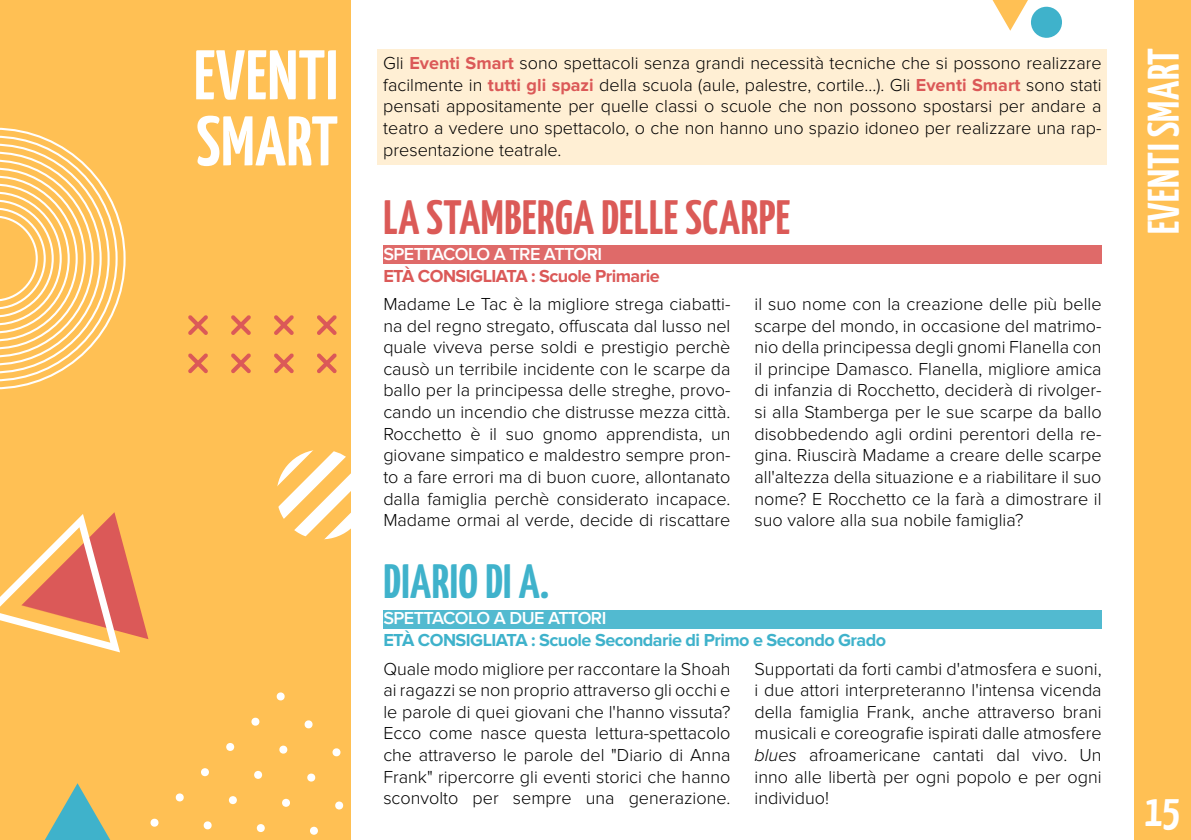
<style>
.page{position:relative;width:1191px;height:840px;background:#fff}
.page>*{position:absolute;margin:0;border:0;box-sizing:border-box;transform-origin:0 0}
.t1{font:700 70px/66px "Yanone Kaffeesatz";letter-spacing:.01em;color:#fff}
.t2{font:700 48px "Yanone Kaffeesatz";letter-spacing:.01em;color:#db5a57}
.t3{font:700 48px "Yanone Kaffeesatz";letter-spacing:.01em;color:#3fb2cb}
.t4{font:700 44px "Yanone Kaffeesatz";letter-spacing:.01em;color:#fff}
.t5{font:300 18px/21.6px "Proxima Nova";color:#000;text-align:justify}
.t6{font:700 18px "Proxima Nova";letter-spacing:-.03em;color:#3fb2cb}
.t7{font:600 18px "Proxima Nova";letter-spacing:-.03em;color:#fff}
.t8{font:700 18px "Proxima Nova";letter-spacing:-.03em;color:#db5958}
.s1{font-weight:700;color:#db5958}
.s2{font-style:italic}
</style>
<div class="page">
<div style="left:378px;top:49px;width:729px;height:116px;background:#ffefd4"></div>
<div style="left:0;top:0;width:350px;height:839px;background:#ffc054"></div>
<div style="left:1134px;top:0;width:57px;height:839px;background:#ffc054"></div>
<svg style="left:277px;top:449px;width:74px;height:95px"></svg>
<svg style="left:150px;top:818px;width:9px;height:8px"></svg>
<svg style="left:175px;top:793px;width:9px;height:8px"></svg>
<svg style="left:201px;top:768px;width:8px;height:8px"></svg>
<svg style="left:226px;top:743px;width:9px;height:8px"></svg>
<svg style="left:251px;top:717px;width:9px;height:8px"></svg>
<svg style="left:276px;top:692px;width:9px;height:8px"></svg>
<svg style="left:203px;top:821px;width:9px;height:8px"></svg>
<svg style="left:228px;top:796px;width:9px;height:8px"></svg>
<svg style="left:254px;top:770px;width:8px;height:8px"></svg>
<svg style="left:279px;top:745px;width:9px;height:8px"></svg>
<svg style="left:304px;top:720px;width:9px;height:8px"></svg>
<svg style="left:256px;top:824px;width:9px;height:8px"></svg>
<svg style="left:282px;top:798px;width:8px;height:8px"></svg>
<svg style="left:307px;top:773px;width:9px;height:8px"></svg>
<svg style="left:332px;top:748px;width:9px;height:8px"></svg>
<svg style="left:310px;top:826px;width:8px;height:8px"></svg>
<svg style="left:335px;top:801px;width:8px;height:8px"></svg>
<svg style="left:45px;top:783px;width:65px;height:56px"></svg>
<svg style="left:188px;top:315px;width:20px;height:20px"></svg>
<svg style="left:231px;top:315px;width:20px;height:20px"></svg>
<svg style="left:274px;top:315px;width:20px;height:20px"></svg>
<svg style="left:317px;top:315px;width:20px;height:20px"></svg>
<svg style="left:188px;top:353px;width:20px;height:20px"></svg>
<svg style="left:231px;top:353px;width:20px;height:20px"></svg>
<svg style="left:274px;top:353px;width:20px;height:20px"></svg>
<svg style="left:317px;top:353px;width:20px;height:20px"></svg>
<div style="left:383px;top:245px;width:718px;height:18px;background:#df6a69"></div>
<div style="left:383px;top:609px;width:718px;height:18px;background:#52bad0"></div>
<svg style="left:0;top:512px;width:148px;height:140px"></svg>
<svg style="left:0;top:127px;width:126px;height:263px"></svg>
<svg style="left:992px;top:0;width:36px;height:31px"></svg>
<div style="left:1030px;top:7px;width:32px;height:31px;background:#3fb2cb;border-radius:50%"></div>
<h1 class="t1" style="left:194px;top:39px;width:145px">EVENTI<br>SMART</h1>
<p class="t5" style="left:383px;top:53px;width:720px">Gli <span class="s1">Eventi Smart</span> sono spettacoli senza grandi necessità tecniche che si possono realizzare facilmente in <span class="s1">tutti gli spazi</span> della scuola (aule, palestre, cortile...). Gli <span class="s1">Eventi Smart</span> sono stati pensati appositamente per quelle classi o scuole che non possono spostarsi per andare a teatro a vedere uno spettacolo, o che non hanno uno spazio idoneo per realizzare una rap&shy;presentazione teatrale.</p>
<h2 class="t2" style="left:383px;top:183px;width:408px">LA STAMBERGA DELLE SCARPE</h2>
<p class="t7" style="left:383px;top:243px;width:220px">SPETTACOLO A TRE ATTORI</p>
<p class="t8" style="left:383px;top:265px;width:278px">ETÀ CONSIGLIATA : Scuole Primarie</p>
<p class="t5" style="left:383px;top:293px;width:349px">Madame Le Tac è la migliore strega ciabatti&shy;na del regno stregato, offuscata dal lusso nel quale viveva perse soldi e prestigio perchè causò un terribile incidente con le scarpe da ballo per la principessa delle streghe, provo&shy;cando un incendio che distrusse mezza città.<br>Rocchetto è il suo gnomo apprendista, un giovane simpatico e maldestro sempre pron&shy;to a fare errori ma di buon cuore, allontanato dalla famiglia perchè considerato incapace.<br>Madame ormai al verde, decide di riscattare</p>
<p class="t5" style="left:754px;top:293px;width:349px">il suo nome con la creazione delle più belle scarpe del mondo, in occasione del matrimo&shy;nio della principessa degli gnomi Flanella con il principe Damasco. Flanella, migliore amica di infanzia di Rocchetto, deciderà di rivolger&shy;si alla Stamberga per le sue scarpe da ballo disobbedendo agli ordini perentori della re&shy;gina. Riuscirà Madame a creare delle scarpe all'altezza della situazione e a riabilitare il suo nome? E Rocchetto ce la farà a dimostrare il suo valore alla sua nobile famiglia?</p>
<h2 class="t3" style="left:383px;top:547px;width:167px">DIARIO DI A.</h2>
<p class="t7" style="left:383px;top:607px;width:224px">SPETTACOLO A DUE ATTORI</p>
<p class="t6" style="left:383px;top:629px;width:504px">ETÀ CONSIGLIATA : Scuole Secondarie di Primo e Secondo Grado</p>
<p class="t5" style="left:383px;top:657px;width:349px">Quale modo migliore per raccontare la Shoah ai ragazzi se non proprio attraverso gli occhi e le parole di quei giovani che l'hanno vissuta?<br>Ecco come nasce questa lettura-spettacolo che attraverso le parole del "Diario di Anna Frank" ripercorre gli eventi storici che hanno sconvolto per sempre una generazione.</p>
<p class="t5" style="left:754px;top:657px;width:349px">Supportati da forti cambi d'atmosfera e suoni, i due attori interpreteranno l'intensa vicenda della famiglia Frank, anche attraverso brani musicali e coreografie ispirati dalle atmosfere <span class="s2">blues</span> afroamericane cantati dal vivo. Un inno alle libertà per ogni popolo e per ogni individuo!</p>
<h3 class="t4" style="left:1132px;top:234px;width:188px;rotate:-90deg">EVENTI SMART</h3>
<h3 class="t4" style="left:1145px;top:779px;width:37px">15</h3>
</div>
